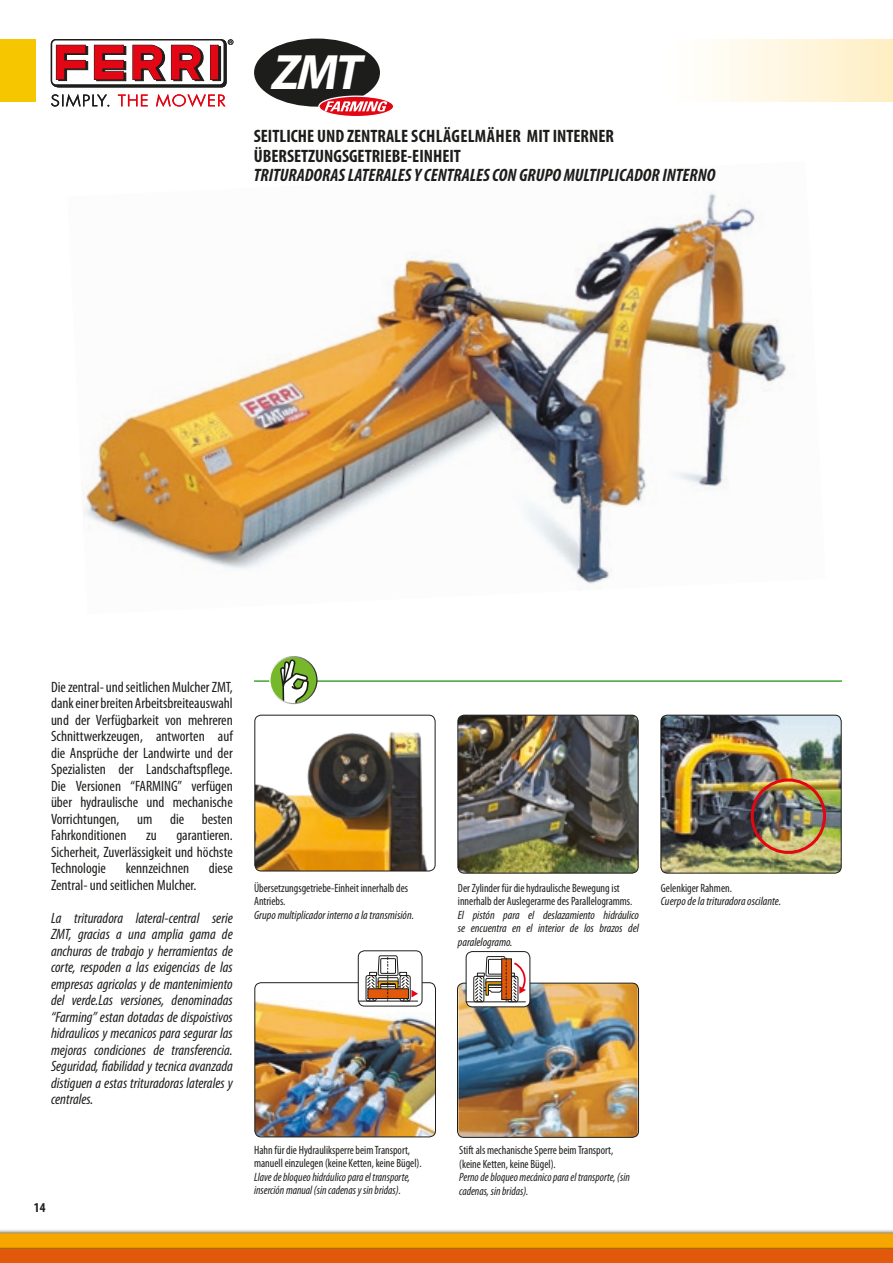
<style>
.page{position:relative;width:893px;height:1263px;background:#fff}
.page>*{position:absolute;margin:0;border:0;box-sizing:border-box;transform-origin:0 0}
.t1{font:italic 700 49.95px "Myriad Pro";color:#fff}
.t2{font:700 condensed 18px/19.5px "Myriad Pro";color:#1d1d1b}
.t3{font:italic 700 condensed 18px "Myriad Pro";color:#1d1d1b}
.t4{font:condensed 15px/16.5px "Myriad Pro";color:#1d1d1b;text-align:justify}
.t5{font:italic condensed 15px/16.5px "Myriad Pro";color:#1d1d1b;text-align:justify}
.t6{font:700 condensed 13.5px "Myriad Pro";color:#1d1d1b}
.t7{font:condensed 12px/13.5px "Myriad Pro";color:#1d1d1b;scale:.95 1}
.t8{font:italic condensed 12px/13.5px "Myriad Pro";color:#1d1d1b;text-align:justify}
.t9{font:italic condensed 12px/13.5px "Myriad Pro";color:#1d1d1b;scale:.95 1}
</style>
<div class="page">
<svg style="left:0;top:1230px;width:893px;height:3px;background:#c7c7c7"></svg>
<svg style="left:0;top:1233px;width:893px;height:30px;background:#e87f06"></svg>
<div style="left:653px;top:39px;width:240px;height:63px;background:linear-gradient(to right,#fff,#feefc5)"></div>
<div style="left:0;top:39px;width:35px;height:63px;background:#f6c600"></div>
<img style="left:81px;top:192px;width:714px;height:392px">
<svg style="left:51px;top:94px;width:58px;height:13px"></svg>
<svg style="left:118px;top:94px;width:108px;height:13px"></svg>
<svg style="left:51px;top:39px;width:182px;height:48px"></svg>
<hr style="left:254px;top:680px;width:588px;height:2px;background:#3fa535">
<svg style="left:270px;top:656px;width:47px;height:47px"></svg>
<svg style="left:280px;top:659px;width:29px;height:44px"></svg>
<div style="left:269px;top:656px;width:49px;height:48px;border:1px solid #fff;border-radius:50%"></div>
<img style="left:662px;top:715px;width:179px;height:158px">
<div style="left:660px;top:715px;width:182px;height:158px;border:1px solid #1d1d1b;border-radius:6px"></div>
<img style="left:459px;top:715px;width:179px;height:158px">
<div style="left:457px;top:715px;width:181px;height:158px;border:1px solid #1d1d1b;border-radius:6px"></div>
<img style="left:256px;top:732px;width:179px;height:139px">
<div style="left:254px;top:715px;width:181px;height:156px;border:1px solid #1d1d1b;border-radius:6px"></div>
<svg style="left:254px;top:39px;width:139px;height:77px"></svg>
<img style="left:749px;top:777px;width:79px;height:78px">
<img style="left:256px;top:1000px;width:179px;height:137px">
<div style="left:254px;top:982px;width:182px;height:155px;border:1px solid #1d1d1b;border-radius:6px"></div>
<div style="left:358px;top:951px;width:64px;height:55px;background:#fff;border-radius:6px"></div>
<div style="left:358px;top:950px;width:64px;height:56px;border:1px solid #1d1d1b;border-radius:6px"></div>
<div style="left:366px;top:975px;width:10px;height:26px;border:1px solid #1d1d1b;border-radius:2px"></div>
<hr style="left:358px;top:1001px;width:60px;height:1px;background:#1d1d1b">
<svg style="left:367px;top:955px;width:51px;height:46px"></svg>
<img style="left:458px;top:983px;width:180px;height:153px">
<div style="left:457px;top:983px;width:182px;height:155px;border:1px solid #1d1d1b;border-radius:6px"></div>
<div style="left:466px;top:951px;width:64px;height:56px;background:#fff;border-radius:6px"></div>
<div style="left:466px;top:951px;width:64px;height:56px;border:1px solid #1d1d1b;border-radius:6px"></div>
<div style="left:473px;top:976px;width:11px;height:26px;border:1px solid #1d1d1b;border-radius:2px"></div>
<hr style="left:466px;top:1001px;width:59px;height:1px;background:#1d1d1b">
<svg style="left:475px;top:956px;width:51px;height:46px"></svg>
<h1 class="t1" style="left:272px;top:39px;width:91px">ZMT</h1>
<p class="t2" style="left:254px;top:126px;width:362px">SEITLICHE UND ZENTRALE SCHLÄGELMÄHER MIT INTERNER<br>ÜBERSETZUNGSGETRIEBE-EINHEIT</p>
<p class="t3" style="left:254px;top:164px;width:463px">TRITURADORAS LATERALES Y CENTRALES CON GRUPO MULTIPLICADOR INTERNO</p>
<p class="t4" style="left:51px;top:678px;width:183px">Die zentral- und seitlichen Mulcher ZMT, dank einer breiten Arbeitsbreiteauswahl und der Verfügbarkeit von mehreren Schnittwerkzeugen, antworten auf die Ansprüche der Landwirte und der Spezialisten der Landschaftspflege.<br>Die Versionen “FARMING” verfügen über hydraulische und mechanische Vorrichtungen, um die besten Fahrkonditionen</p>
<p class="t4" style="left:51px;top:827px;width:183px;text-indent:125px">garantieren.<br>Sicherheit, Zuverlässigkeit und höchste Technologie</p>
<p class="t4" style="left:146px;top:827px;width:12px">zu</p>
<p class="t4" style="left:126px;top:860px;width:65px">kennzeichnen</p>
<p class="t4" style="left:209px;top:860px;width:25px">diese</p>
<p class="t4" style="left:51px;top:876px;width:147px">Zentral- und seitlichen Mulcher.</p>
<p class="t5" style="left:51px;top:909px;width:183px">La trituradora lateral-central serie ZMT, gracias a una amplia gama de anchuras de trabajo y herramientas de corte, respoden a las exigencias de las empresas agricolas y de mantenimiento del verde.Las versiones, denominadas “Farming” estan dotadas de dispoistivos hidraulicos y mecanicos para segurar las mejoras condiciones de transferencia.<br>Seguridad, fiabilidad y tecnica avanzada distiguen a estas trituradoras laterales y centrales.</p>
<p class="t6" style="left:34px;top:1199px;width:13px">14</p>
<p class="t7" style="left:254px;top:881px;width:164px">Übersetzungsgetriebe-Einheit innerhalb des<br>Antriebs.</p>
<p class="t8" style="left:254px;top:908px;width:161px">Grupo multiplicador interno a la transmisión.</p>
<p class="t7" style="left:254px;top:1143px;width:178px">Hahn für die Hydrauliksperre beim Transport, manuell einzulegen (keine Ketten, keine Bügel).</p>
<p class="t9" style="left:254px;top:1170px;width:166px">Llave de bloqueo hidráulico para el transporte, inserción manual (sin cadenas y sin bridas).</p>
<p class="t7" style="left:458px;top:881px;width:185px">Der Zylinder für die hydraulische Bewegung ist innerhalb der Auslegerarme des Parallelogramms.</p>
<p class="t8" style="left:458px;top:908px;width:183px">El pistón para el deslazamiento hidráulico se encuentra en el interior de los brazos del paralelogramo.</p>
<p class="t7" style="left:661px;top:881px;width:76px">Gelenkiger Rahmen.</p>
<p class="t8" style="left:661px;top:894px;width:122px">Cuerpo de la trituradora oscilante.</p>
<p class="t7" style="left:459px;top:1143px;width:164px">Stift als mechanische Sperre beim Transport, (keine Ketten, keine Bügel).</p>
<p class="t9" style="left:459px;top:1170px;width:181px">Perno de bloqueo mecánico para el transporte, (sin cadenas, sin bridas).</p>
</div>
